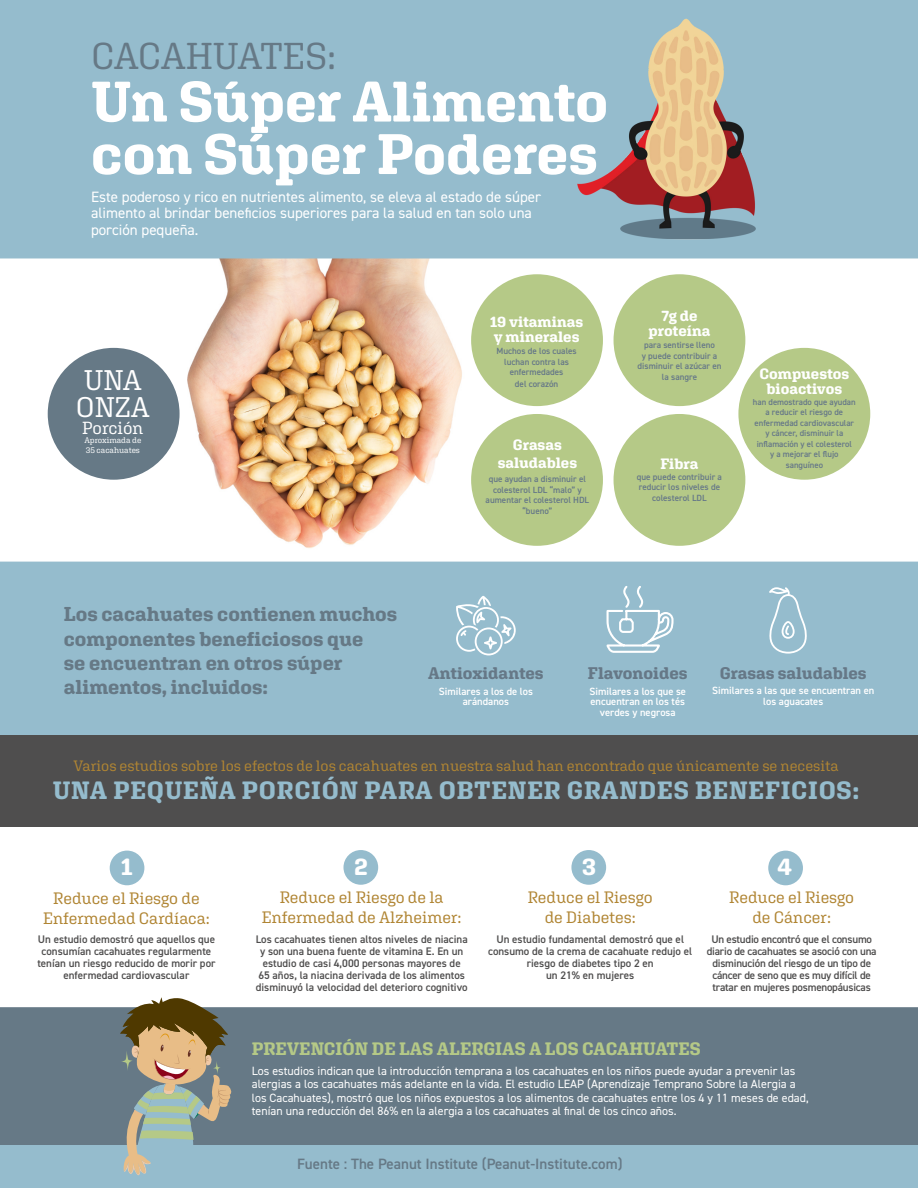
<style>
.page{position:relative;width:918px;height:1188px;background:#fff}
.page>*{position:absolute;margin:0;border:0;box-sizing:border-box;transform-origin:0 0}
.t1{font:700 57px/52.5px "Aglet Slab";color:#fff}
.t2{font:37.35px "Aglet Slab";letter-spacing:-.02em;color:#667986}
.t3{font:28.35px "Aglet Slab";color:#fff}
.t4{font:700 25.05px "Aglet Slab";letter-spacing:.03em;color:#95bccd}
.t5{font:700 23.85px "Aglet Slab";color:#fff}
.t6{font:700 20.1px/24px "Aglet Slab";color:#667986}
.t7{font:700 18px "Aglet Slab";color:#b5c987}
.t8{font:17.55px "Aglet Slab";letter-spacing:-.005em;color:#fff}
.t9{font:700 16.8px "Aglet Slab";letter-spacing:-.005em;color:#667887}
.t10{font:16.5px/19.8px "Aglet Slab";letter-spacing:-.005em;color:#b08533;text-align:center}
.t11{font:15px/16.5px "DIN2014";color:#fff}
.t12{font:15px "Aglet Slab";letter-spacing:-.005em;color:#b08533}
.t13{font:700 15px/15px "Aglet Slab";letter-spacing:-.005em;color:#fff;text-align:center}
.t14{font:600 15px "DIN2014";color:#667986}
.t15{font:12px/13.5px "DIN2014";color:#fff}
.t16{font:600 10.95px/12px "DIN2014";color:#4f4e4e;text-align:center}
.t17{font:600 10.95px/12px "DIN2014";letter-spacing:-.02em;color:#4f4e4e;text-align:center}
.t18{font:600 10.5px/10.5px "DIN2014";color:#fff;text-align:center}
.t19{font:600 9px/10.5px "DIN2014";color:#667887;text-align:center}
.t20{font:600 8.7px/10.5px "DIN2014";color:#667887;text-align:center}
.t21{font:8.25px "Aglet Slab";letter-spacing:-.005em;color:#fff}
</style>
<div class="page">
<img style="left:176px;top:258px;width:301px;height:304px">
<div style="left:738px;top:348px;width:132px;height:132px;background:#b5c987;border-radius:50%"></div>
<div style="left:614px;top:414px;width:131px;height:132px;background:#b5c987;border-radius:50%"></div>
<div style="left:471px;top:274px;width:132px;height:132px;background:#b5c987;border-radius:50%"></div>
<div style="left:614px;top:274px;width:131px;height:132px;background:#b5c987;border-radius:50%"></div>
<div style="left:48px;top:348px;width:132px;height:132px;background:#667986;border-radius:50%"></div>
<div style="left:471px;top:414px;width:132px;height:132px;background:#b5c987;border-radius:50%"></div>
<div style="left:0;top:0;width:918px;height:258px;background:#95bccd"></div>
<img style="left:576px;top:0;width:228px;height:245px">
<div style="left:0;top:562px;width:918px;height:173px;background:#95bccd"></div>
<svg style="left:456px;top:596px;width:60px;height:59px;background:#abcad7"></svg>
<svg style="left:769px;top:587px;width:39px;height:67px;background:#a7c7d5"></svg>
<svg style="left:605px;top:585px;width:70px;height:69px;background:#a8c8d5"></svg>
<div style="left:0;top:735px;width:918px;height:92px;background:#4f4e4e"></div>
<div style="left:110px;top:851px;width:34px;height:34px;background:#95bccd;border-radius:50%"></div>
<div style="left:571px;top:850px;width:35px;height:35px;background:#95bccd;border-radius:50%"></div>
<div style="left:768px;top:851px;width:35px;height:34px;background:#95bccd;border-radius:50%"></div>
<div style="left:343px;top:850px;width:35px;height:35px;background:#95bccd;border-radius:50%"></div>
<div style="left:0;top:1007px;width:918px;height:139px;background:#667986"></div>
<div style="left:0;top:1146px;width:918px;height:42px;background:#95bccd"></div>
<svg style="left:120px;top:997px;width:113px;height:178px"></svg>
<p class="t2" style="left:91px;top:34px;width:247px">CACAHUATES:</p>
<p class="t1" style="left:91px;top:74px;width:519px">Un Súper Alimento con Súper Poderes</p>
<p class="t11" style="left:91px;top:188px;width:452px">Este poderoso y rico en nutrientes alimento, se eleva al estado de súper alimento al brindar beneficios superiores para la salud en tan solo una porción pequeña.</p>
<p class="t13" style="left:490px;top:314px;width:95px">19 vitaminas</p>
<p class="t13" style="left:494px;top:329px;width:87px">y minerales</p>
<p class="t19" style="left:497px;top:346px;width:82px">Muchos de los cuales luchan contra las enfermedades</p>
<p class="t19" style="left:515px;top:379px;width:45px">del corazón</p>
<p class="t3" style="left:84px;top:363px;width:60px">UNA</p>
<p class="t3" style="left:76px;top:390px;width:75px">ONZA</p>
<p class="t8" style="left:82px;top:418px;width:63px">Porción</p>
<p class="t21" style="left:84px;top:436px;width:59px">Aproximada de</p>
<p class="t21" style="left:86px;top:445px;width:56px">35 cacahuates</p>
<p class="t13" style="left:498px;top:436px;width:81px;line-height:18px">Grasas saludables</p>
<p class="t19" style="left:486px;top:474px;width:105px">que ayudan a disminuir el colesterol LDL “malo” y aumentar el colesterol HDL “bueno”</p>
<p class="t13" style="left:649px;top:308px;width:63px">7g de proteína</p>
<p class="t19" style="left:638px;top:340px;width:85px">para sentirse lleno<br>y puede contribuir a disminuir el azúcar en la sangre</p>
<p class="t13" style="left:759px;top:366px;width:91px">Compuestos bioactivos</p>
<p class="t20" style="left:753px;top:397px;width:104px">han demostrado que ayudan a reducir el riesgo de enfermedad cardiovascular y cáncer, disminuir la inflamación y el colesterol<br>y a mejorar el flujo</p>
<p class="t13" style="left:660px;top:456px;width:40px">Fibra</p>
<p class="t20" style="left:786px;top:460px;width:39px">sanguíneo</p>
<p class="t19" style="left:637px;top:471px;width:87px">que puede contribuir a reducir los niveles de colesterol LDL</p>
<p class="t6" style="left:64px;top:602px;width:335px">Los cacahuates contienen muchos componentes beneficiosos que<br>se encuentran en otros súper alimentos, incluidos:</p>
<p class="t9" style="left:428px;top:663px;width:117px">Antioxidantes</p>
<p class="t18" style="left:439px;top:686px;width:96px">Similares a los de los arándanos</p>
<p class="t9" style="left:588px;top:663px;width:101px">Flavonoides</p>
<p class="t18" style="left:589px;top:686px;width:98px">Similares a los que se encuentran en los tés verdes y negrosa</p>
<p class="t9" style="left:720px;top:663px;width:148px">Grasas saludables</p>
<p class="t18" style="left:712px;top:685px;width:164px">Similares a las que se encuentran en los aguacates</p>
<p class="t12" style="left:73px;top:756px;width:767px">Varios estudios sobre los efectos de los cacahuates en nuestra salud han encontrado que únicamente se necesita</p>
<p class="t4" style="left:53px;top:775px;width:808px">UNA PEQUEÑA PORCIÓN PARA OBTENER GRANDES BENEFICIOS:</p>
<p class="t5" style="left:121px;top:852px;width:13px">1</p>
<p class="t5" style="left:354px;top:852px;width:15px">2</p>
<p class="t5" style="left:582px;top:852px;width:16px">3</p>
<p class="t5" style="left:778px;top:852px;width:16px">4</p>
<p class="t10" style="left:43px;top:888px;width:168px">Reduce el Riesgo de<br>Enfermedad Cardíaca:</p>
<p class="t16" style="left:37px;top:933px;width:180px">Un estudio demostró que aquellos que consumían cacahuates regularmente tenían un riesgo reducido de morir por enfermedad cardiovascular</p>
<p class="t10" style="left:262px;top:887px;width:201px">Reduce el Riesgo de la<br>Enfermedad de Alzheimer:</p>
<p class="t16" style="left:256px;top:933px;width:214px">Los cacahuates tienen altos niveles de niacina y son una buena fuente de vitamina E. En un estudio de casi 4,000 personas mayores de 65 años, la niacina derivada de los alimentos disminuyó la velocidad del deterioro cognitivo</p>
<p class="t10" style="left:528px;top:887px;width:126px">Reduce el Riesgo de Diabetes:</p>
<p class="t16" style="left:488px;top:933px;width:206px">Un estudio fundamental demostró que el consumo de la crema de cacahuate redujo el riesgo de diabetes tipo 2 en<br>un 21% en mujeres</p>
<p class="t10" style="left:729px;top:887px;width:126px">Reduce el Riesgo de Cáncer:</p>
<p class="t17" style="left:707px;top:933px;width:171px">Un estudio encontró que el consumo diario de cacahuates se asoció con una disminución del riesgo de un tipo de cáncer de seno que es muy difícil de tratar en mujeres posmenopáusicas</p>
<p class="t7" style="left:252px;top:1038px;width:450px">PREVENCIÓN DE LAS ALERGIAS A LOS CACAHUATES</p>
<p class="t15" style="left:252px;top:1064px;width:558px">Los estudios indican que la introducción temprana a los cacahuates en los niños puede ayudar a prevenir las alergias a los cacahuates más adelante en la vida. El estudio LEAP (Aprendizaje Temprano Sobre la Alergia a los Cacahuates), mostró que los niños expuestos a los alimentos de cacahuates entre los 4 y 11 meses de edad, tenían una reducción del 86% en la alergia a los cacahuates al final de los cinco años.</p>
<p class="t14" style="left:297px;top:1154px;width:327px">Fuente : The Peanut Institute (Peanut-Institute.com)</p>
</div>
